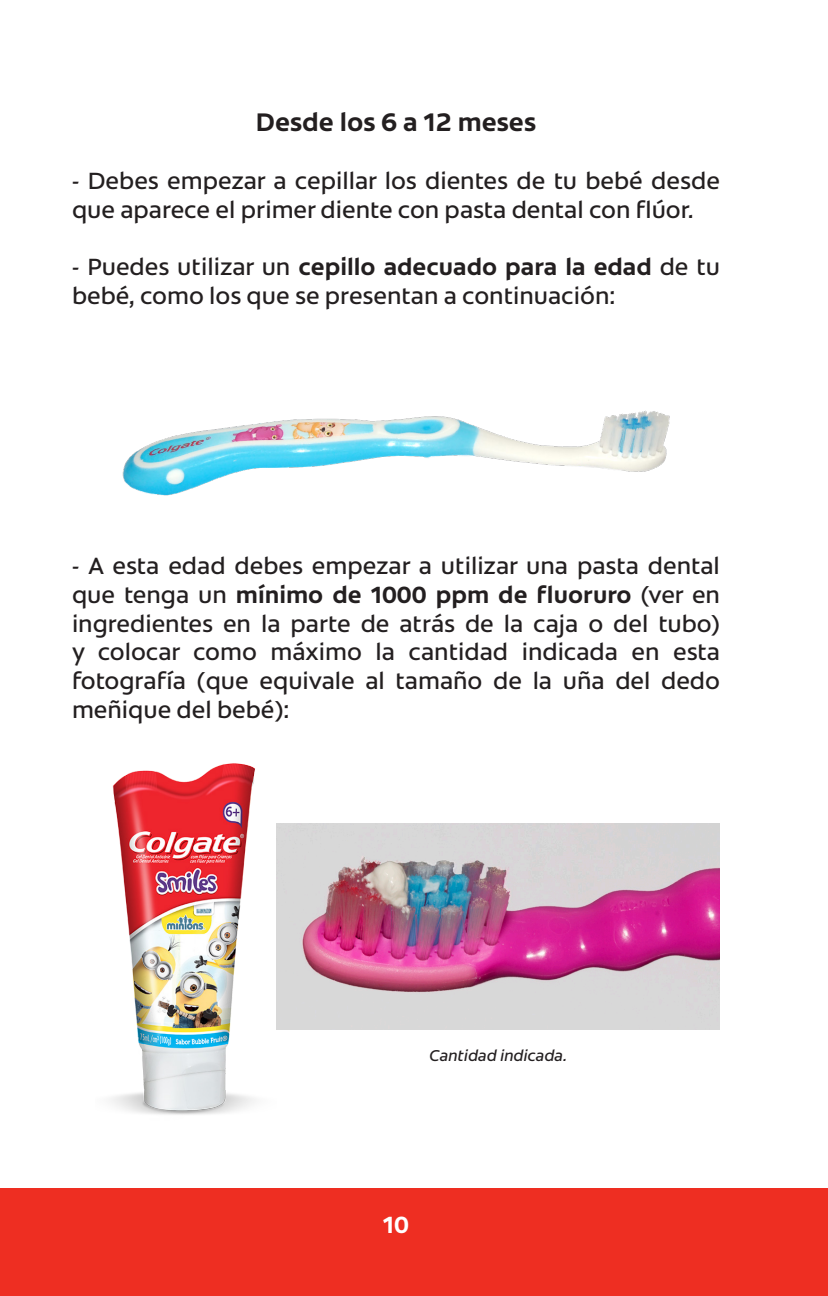
<style>
.page{position:relative;width:828px;height:1296px;background:#fff}
.page>*{position:absolute;margin:0;border:0;box-sizing:border-box;transform-origin:0 0}
.t1{font:700 26px "Colgate Ready";color:#231f20}
.t2{font:24px/28.8px "Colgate Ready";color:#231f20}
.t3{font:700 24px "Colgate Ready";color:#fff}
.t4{font:italic 16px "Colgate Ready";color:#231f20}
.s1{font-weight:700}
</style>
<div class="page">
<img style="left:122px;top:410px;width:548px;height:86px">
<img style="left:111px;top:763px;width:144px;height:352px">
<div style="left:0;top:1188px;width:828px;height:108px;background:#ee2e22"></div>
<img style="left:276px;top:824px;width:444px;height:205px">
<p class="t1" style="left:256px;top:102px;width:282px">Desde los 6 a 12 meses</p>
<p class="t2" style="left:72px;top:165px;width:649px">- Debes empezar a cepillar los dientes de tu bebé desde que aparece el primer diente con pasta dental con flúor.</p>
<p class="t2" style="left:72px;top:251px;width:649px">- Puedes utilizar un <span class="s1">cepillo adecuado para la edad</span> de tu bebé, como los que se presentan a continuación:</p>
<p class="t2" style="left:72px;top:550px;width:650px;text-align:justify">- A esta edad debes empezar a utilizar una pasta dental que tenga un <span class="s1">mínimo de 1000 ppm de fluoruro</span> (ver en ingredientes en la parte de atrás de la caja o del tubo) y colocar como máximo la cantidad indicada en esta fotografía (que equivale al tamaño de la uña del dedo meñique del bebé):</p>
<p class="t4" style="left:429px;top:1043px;width:139px">Cantidad indicada.</p>
<p class="t3" style="left:383px;top:1205px;width:28px">10</p>
</div>
